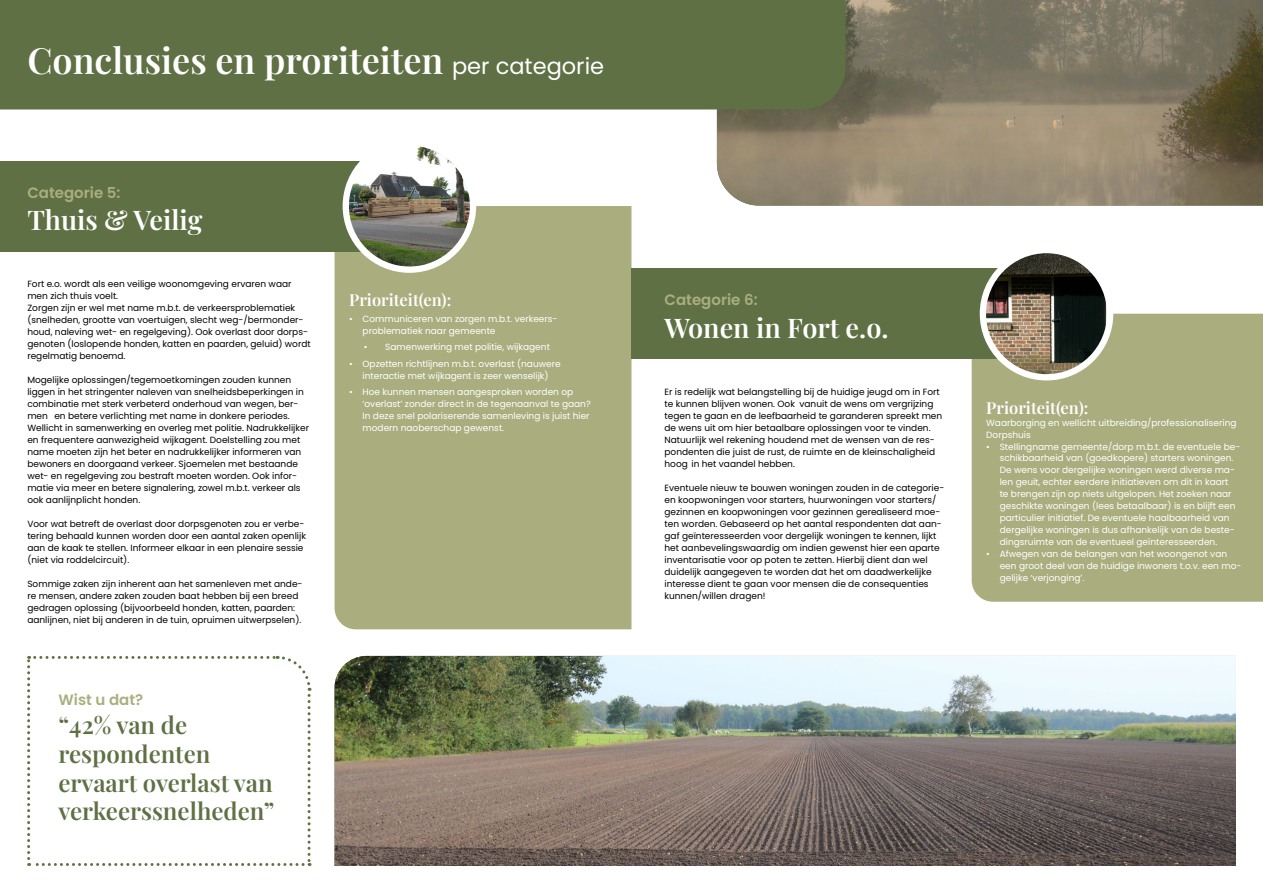
<style>
.page{position:relative;width:1263px;height:893px;background:#fff}
.page>*{position:absolute;margin:0;border:0;box-sizing:border-box;transform-origin:0 0}
.t1{font:36px "Playfair Display";color:#fff}
.t2{font:27px "Playfair Display";color:#fff}
.t3{font:24px/28.8px "Playfair Display";color:#5f7044}
.t4{font:16.5px "Playfair Display";color:#fff}
.t5{font:600 15px "Poppins";color:#aaae7f}
.t6{font:9px/12px "Poppins";color:#000}
.t7{font:9px/12px "Poppins";color:#fff}
.s1{font-family:"Poppins";font-size:22.5px}
</style>
<div class="page">
<img style="left:717px;top:0;width:546px;height:206px">
<div style="left:0;top:0;width:846px;height:109px;background:#5f7044"></div>
<div style="left:335px;top:206px;width:296px;height:423px;background:#aaae7f"></div>
<div style="left:0;top:161px;width:405px;height:90px;background:#5f7044"></div>
<img style="left:346px;top:142px;width:127px;height:128px;border-radius:64px">
<div style="left:343px;top:139px;width:133px;height:134px;border:6px solid #fff;border-radius:50%"></div>
<div style="left:972px;top:314px;width:291px;height:288px;background:#aaae7f"></div>
<div style="left:631px;top:269px;width:411px;height:90px;background:#5f7044"></div>
<img style="left:983px;top:250px;width:127px;height:127px;border-radius:64px">
<div style="left:980px;top:247px;width:133px;height:133px;border:6px solid #fff;border-radius:50%"></div>
<img style="left:335px;top:656px;width:901px;height:210px">
<svg style="left:27px;top:655px;width:285px;height:211px"></svg>
<h1 class="t1" style="left:27px;top:32px;width:578px">Conclusies en proriteiten <span class="s1">per categorie</span></h1>
<h3 class="t5" style="left:27px;top:184px;width:95px">Categorie 5:</h3>
<h2 class="t2" style="left:27px;top:199px;width:177px">Thuis &amp; Veilig</h2>
<p class="t6" style="left:27px;top:278px;width:285px">Fort e.o. wordt als een veilige woonomgeving ervaren waar men zich thuis voelt.<br>Zorgen zijn er wel met name m.b.t. de verkeersproblematiek (snelheden, grootte van voertuigen, slecht weg-/bermonder&shy;houd, naleving wet- en regelgeving). Ook overlast door dorps&shy;genoten (loslopende honden, katten en paarden, geluid) wordt regelmatig benoemd.</p>
<p class="t6" style="left:27px;top:374px;width:283px">Mogelijke oplossingen/tegemoetkomingen zouden kunnen liggen in het stringenter naleven van snelheidsbeperkingen in combinatie met sterk verbeterd onderhoud van wegen, ber&shy;men en betere verlichting met name in donkere periodes.<br>Wellicht in samenwerking en overleg met politie. Nadrukkelijker en frequentere aanwezigheid wijkagent. Doelstelling zou met name moeten zijn het beter en nadrukkelijker informeren van bewoners en doorgaand verkeer. Sjoemelen met bestaande wet- en regelgeving zou bestraft moeten worden. Ook infor&shy;matie via meer en betere signalering, zowel m.b.t. verkeer als ook aanlijnplicht honden.</p>
<p class="t6" style="left:27px;top:518px;width:280px">Voor wat betreft de overlast door dorpsgenoten zou er verbe&shy;tering behaald kunnen worden door een aantal zaken openlijk aan de kaak te stellen. Informeer elkaar in een plenaire sessie (niet via roddelcircuit).</p>
<p class="t6" style="left:27px;top:578px;width:277px">Sommige zaken zijn inherent aan het samenleven met ande&shy;re mensen, andere zaken zouden baat hebben bij een breed gedragen oplossing (bijvoorbeeld honden, katten, paarden: aanlijnen, niet bij anderen in de tuin, opruimen uitwerpselen).</p>
<h3 class="t5" style="left:59px;top:691px;width:86px">Wist u dat?</h3>
<h3 class="t3" style="left:59px;top:708px;width:217px">“42% van de respondenten ervaart overlast van verkeerssnelheden”</h3>
<h3 class="t4" style="left:349px;top:287px;width:104px">Prioriteit(en):</h3>
<p class="t7" style="left:363px;top:313px;width:195px;text-indent:-14px">• Communiceren van zorgen m.b.t. verkeers&shy;problematiek naar gemeente</p>
<p class="t7" style="left:364px;top:341px;width:187px">• Samenwerking met politie, wijkagent</p>
<p class="t7" style="left:349px;top:357px;width:213px;text-align:center">• Opzetten richtlijnen m.b.t. overlast (nauwere interactie met wijkagent is zeer wenselijk)</p>
<p class="t7" style="left:363px;top:386px;width:230px;text-indent:-14px">• Hoe kunnen mensen aangesproken worden op ‘overlast’ zonder direct in de tegenaanval te gaan?<br>In deze snel polariserende samenleving is juist hier modern naoberschap gewenst.</p>
<h3 class="t5" style="left:664px;top:291px;width:95px">Categorie 6:</h3>
<h2 class="t2" style="left:664px;top:306px;width:226px">Wonen in Fort e.o.</h2>
<p class="t6" style="left:664px;top:386px;width:279px">Er is redelijk wat belangstelling bij de huidige jeugd om in Fort te kunnen blijven wonen. Ook vanuit de wens om vergrijzing tegen te gaan en de leefbaarheid te garanderen spreekt men de wens uit om hier betaalbare oplossingen voor te vinden.<br>Natuurlijk wel rekening houdend met de wensen van de res&shy;pondenten die juist de rust, de ruimte en de kleinschaligheid hoog in het vaandel hebben.</p>
<p class="t6" style="left:664px;top:481px;width:281px">Eventuele nieuw te bouwen woningen zouden in de categorie&shy;ën koopwoningen voor starters, huurwoningen voor starters/ gezinnen en koopwoningen voor gezinnen gerealiseerd moe&shy;ten worden. Gebaseerd op het aantal respondenten dat aan&shy;gaf geïnteresseerden voor dergelijk woningen te kennen, lijkt het aanbevelingswaardig om indien gewenst hier een aparte inventarisatie voor op poten te zetten. Hierbij dient dan wel duidelijk aangegeven te worden dat het om daadwerkelijke interesse dient te gaan voor mensen die de consequenties kunnen/willen dragen!</p>
<h3 class="t4" style="left:986px;top:394px;width:104px">Prioriteit(en):</h3>
<p class="t7" style="left:986px;top:416px;width:252px">Waarborging en wellicht uitbreiding/professionalisering<br>Dorpshuis</p>
<p class="t7" style="left:1000px;top:440px;width:242px;text-indent:-14px">• Stellingname gemeente/dorp m.b.t. de eventuele be&shy;schikbaarheid van (goedkopere) starters woningen.<br>De wens voor dergelijke woningen werd diverse ma&shy;len geuit, echter eerdere initiatieven om dit in kaart<br>te brengen zijn op niets uitgelopen. Het zoeken naar geschikte woningen (lees betaalbaar) is en blijft een particulier initiatief. De eventuele haalbaarheid van dergelijke woningen is dus afhankelijk van de beste&shy;dingsruimte van de eventueel geïnteresseerden.</p>
<p class="t7" style="left:1000px;top:548px;width:243px;text-indent:-14px">• Afwegen van de belangen van het woongenot van een groot deel van de huidige inwoners t.o.v. een mo&shy;gelijke ‘verjonging’.</p>
</div>
